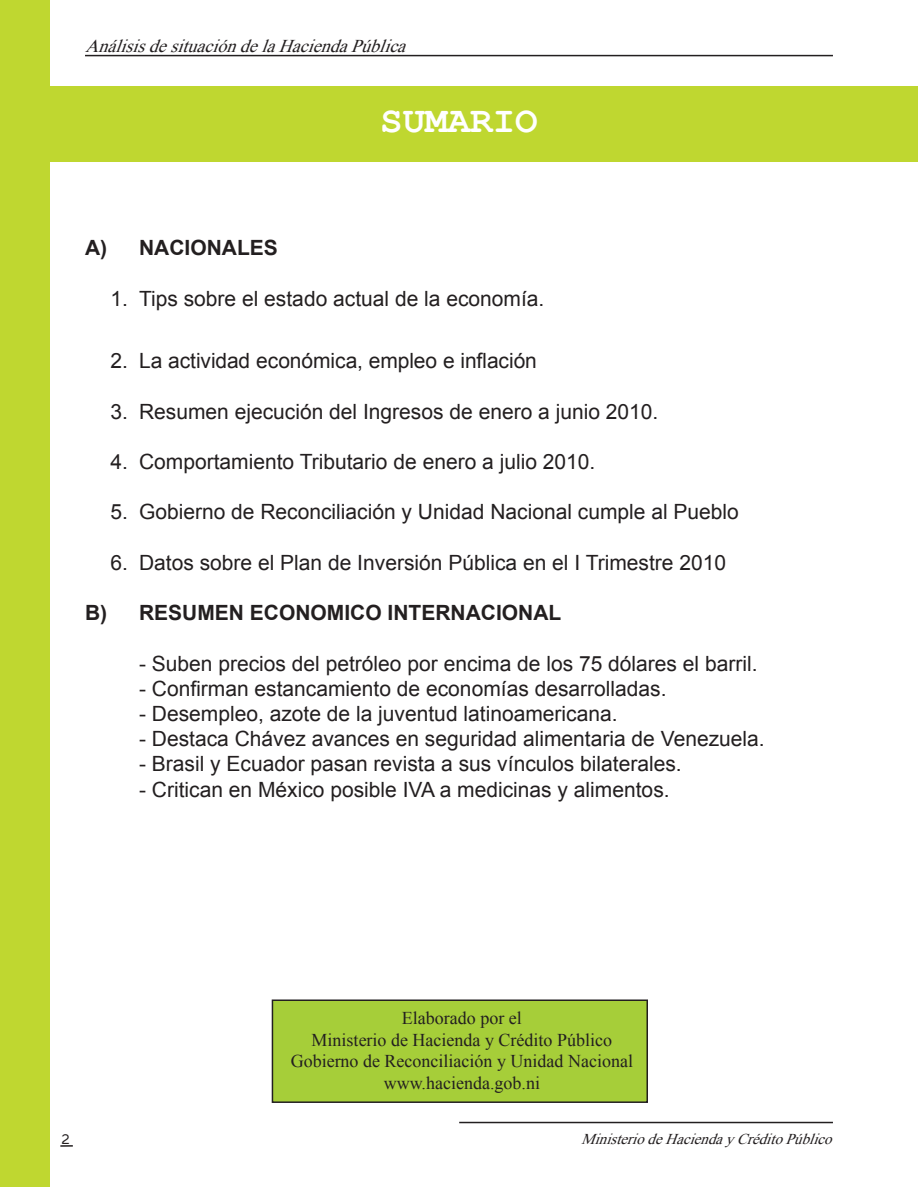
<style>
.page{position:relative;width:918px;height:1188px;background:#fff}
.page>*{position:absolute;margin:0;border:0;box-sizing:border-box;transform-origin:0 0}
.t1{font:700 37.5px "Courier New";color:#fff}
.t2{font:21px "Arial";color:#231f20}
.t3{font:700 21px "Arial";color:#231f20}
.t4{font:18px "Times New Roman";color:#231f20}
.t5{font:italic 18px "Times New Roman";color:#231f20}
.t6{font:18px "Tunga";color:#231f20}
.t7{font:italic 15px "Times New Roman";color:#231f20}
</style>
<div class="page">
<hr style="left:85px;top:55px;width:748px;height:1px;background:#231f20">
<div style="left:0;top:0;width:49px;height:1186px;background:#bfd730"></div>
<hr style="left:459px;top:1122px;width:374px;height:1px;background:#231f20">
<svg style="left:60px;top:1145px;width:13px;height:2px"></svg>
<div style="left:49px;top:87px;width:869px;height:75px;background:#bfd730"></div>
<div style="left:272px;top:1000px;width:375px;height:102px;background:#a6ce39"></div>
<div style="left:272px;top:999px;width:376px;height:104px;border:2px solid #231f20"></div>
<p class="t5" style="left:85px;top:34px;width:330px">AnálisisdesituacióndelaHaciendaPública</p>
<p class="t1" style="left:380px;top:97px;width:159px">SUMARIO</p>
<p class="t3" style="left:85px;top:234px;width:194px">A) NACIONALES</p>
<p class="t2" style="left:111px;top:284px;width:435px">1. Tips sobre el estado actual de la economía.</p>
<p class="t2" style="left:111px;top:347px;width:428px">2. La actividad económica, empleo e inflación</p>
<p class="t2" style="left:111px;top:398px;width:549px">3. Resumen ejecución del Ingresos de enero a junio 2010.</p>
<p class="t2" style="left:111px;top:448px;width:486px">4. Comportamiento Tributario de enero a julio 2010.</p>
<p class="t2" style="left:111px;top:498px;width:630px">5. Gobierno de Reconciliación y Unidad Nacional cumple al Pueblo</p>
<p class="t2" style="left:111px;top:549px;width:617px">6. Datos sobre el Plan de Inversión Pública en el I Trimestre 2010</p>
<p class="t3" style="left:85px;top:599px;width:478px">B) RESUMEN ECONOMICO INTERNACIONAL</p>
<p class="t2" style="left:139px;top:650px;width:620px">- Suben precios del petróleo por encima de los 75 dólares el barril.</p>
<p class="t2" style="left:139px;top:675px;width:529px">- Confirman estancamiento de economías desarrolladas.</p>
<p class="t2" style="left:139px;top:700px;width:480px">- Desempleo, azote de la juventud latinoamericana.</p>
<p class="t2" style="left:139px;top:725px;width:627px">- Destaca Chávez avances en seguridad alimentaria de Venezuela.</p>
<p class="t2" style="left:139px;top:750px;width:544px">- Brasil y Ecuador pasan revista a sus vínculos bilaterales.</p>
<p class="t2" style="left:139px;top:776px;width:532px">- Critican en México posible IVA a medicinas y alimentos.</p>
<p class="t4" style="left:402px;top:1006px;width:121px">Elaborado por el</p>
<p class="t4" style="left:312px;top:1027px;width:302px">Ministerio de Hacienda y Crédito Público</p>
<p class="t4" style="left:291px;top:1049px;width:344px">Gobierno de Reconciliación y Unidad Nacional</p>
<p class="t4" style="left:384px;top:1071px;width:158px">www.hacienda.gob.ni</p>
<p class="t6" style="left:62px;top:1128px;width:10px">2</p>
<p class="t7" style="left:581px;top:1129px;width:259px">MinisteriodeHaciendayCréditoPúblico</p>
</div>
